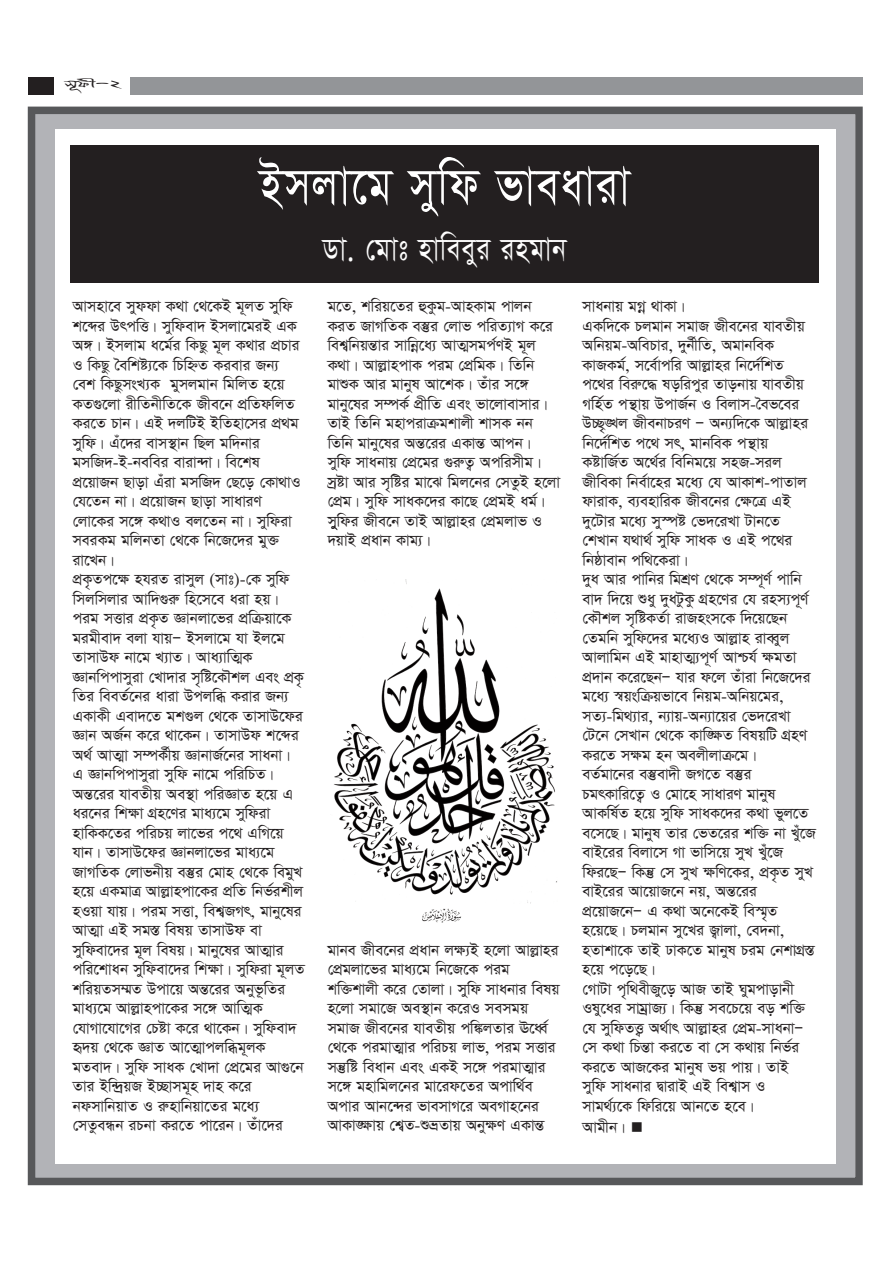
<style>
.page{position:relative;width:893px;height:1263px;background:#fff}
.page>*{position:absolute;margin:0;border:0;box-sizing:border-box;transform-origin:0 0}
.t1{font:61.5px "Sutonny MJ";letter-spacing:.025em;color:#fff;scale:.83 1}
.t2{font:37.5px "Sutonny MJ";letter-spacing:.025em;color:#fff;scale:.83 1}
.t3{font:18px/19.5px "Sutonny MJ";color:#231f20}
.t4{font:13.5px "Chandrabati MJ";color:#231f20;scale:1.8 1}
</style>
<div class="page">
<div style="left:28px;top:78px;width:25px;height:17px;background:#231f20"></div>
<div style="left:131px;top:78px;width:732px;height:17px;background:#939598"></div>
<div style="left:35px;top:114px;width:820px;height:1064px;background:#b2b3b7"></div>
<div style="left:28px;top:107px;width:835px;height:1078px;border:8px solid #57585a"></div>
<div style="left:55px;top:129px;width:780px;height:1034px;background:#fff"></div>
<div style="left:70px;top:145px;width:749px;height:137px;background:#231f20"></div>
<img style="left:334px;top:580px;width:223px;height:343px">
<p class="t4" style="left:65px;top:74px;width:33px">m~dx-2</p>
<h1 class="t1" style="left:259px;top:152px;width:447px">BMJV‡G MYWD FVEAVIV</h1>
<h2 class="t2" style="left:323px;top:229px;width:295px">WV. †GVT NVWEEYI INGVB</h2>
<p class="t3" style="left:73px;top:297px;width:237px">AVMNV‡E MYDDV K_V †_‡KB G~JZ MYWD<br>K‡ÃI DRCWË| MYWDEV` BMJV‡GIB GK<br>A½| BMJVG A‡G©I WKQZG~J K_VI CÖPVI<br>I WKQZˆEWKÓ¨‡K WPWÝZ KIEVI RB¨<br>†EK WKQZMSL¨K GYMJGVB WGWJZ N‡Q<br>KZ¸‡JV IXWZBXWZ‡K RXE‡B CÖWZDWJZ<br>KI‡Z PVB| GB `JWUB BWZNV‡MI CÖ_G<br>MYWD| GU‡`I EVM¯’VB WQJ GW`BVI<br>GMWR`-B-BEWEI EVIV›`V| WE‡KL<br>CÖ‡QVRB QVOV GUIV GMWR` †Q‡O †KV_VI †H‡ZB BV| CÖ‡QVRB QVOV MVAVIY<br>†JV‡KI M‡½ K_VI EJ‡ZB BV| MYWDIV<br>MEIKG GWJBZV †_‡K WB‡R‡`I GY³<br>IV‡LB|<br>CÖK…ZC‡¶ NHIZ IVMYJ (MVT)-†K MYWD<br>WMJWMJVI AVW`¸IÆ WN‡M‡E AIV NQ|<br>CIG MËVI CÖK…Z ÁVBJV‡FI CÖWΜQV‡K<br>GIGXEV` EJV HVQÑ BMJV‡G HV BJ‡G<br>ZVMVDD BV‡G L¨VZ| AVA¨VWZ¥K<br>ÁVBWCCVMYIV †LV`VI M„WÓ‡KŠKJ GES CÖK…<br>WZI WEEZ©‡BI AVIV DCJWÄ KIVI RB¨<br>GKVKX GEV`‡Z GK¸J †_‡K ZVMVD‡DI<br>ÁVB AR©B K‡I _V‡KB| ZVMVDD K‡ÃI<br>A_© AVZ¥V M¤ÚK©XQ ÁVBVR©‡BI MVABV|<br>G ÁVBWCCVMYIV MYWD BV‡G CWIWPZ|<br>AŠÍ‡II HVEZXQ AE¯’V CWIÁVZ N‡Q G<br>AI‡BI WK¶V MÖN‡YI GVA¨‡G MYWDIV<br>NVWKK‡ZI CWIPQ JV‡FI C‡_ GWM‡Q<br>HVB| ZVMVD‡DI ÁVBJV‡FI GVA¨‡G<br>RVMWZK †JVFBXQ E¯‘I †GVN †_‡K WEGYL<br>N‡Q GKGVÎ AVJØVNCV‡KI CÖWZ WBF©IKXJ<br>NIQV HVQ| CIG MËV, WEK¦RMR, GVBY‡LI<br>AVZ¥V GB MG¯ÍWELQ ZVMVDD EV<br>MYWDEV‡`I G~J WELQ| GVBY‡LI AVZ¥VI<br>CWI‡KVAB MYWDEV‡`I WK¶V| MYWDIV G~JZ<br>KWIQZM¤§Z DCV‡Q AŠÍ‡II ABYF‚WZI<br>GVA¨‡G AVJØVNCV‡KI M‡½ AVWZ¥K †HVMV‡HV‡MI †PÓV K‡I _V‡KB| MYWDEV`<br>Ü`Q †_‡K ÁVZ AV‡Z¥VCJWÄG~JK<br>GZEV`| MYWD MVAK †LV`V †CÖ‡GI AV¸‡B<br>ZVI BW›`ªQR B”QVMG~N `VN K‡I<br>BDMVWBQVZ I IÆNVWBQV‡ZI G‡A¨ †MZZEÜB IPBV KI‡Z CV‡IB| ZUV‡`I</p>
<p class="t3" style="left:328px;top:297px;width:234px">G‡Z, KWIQ‡ZI ÛKZG-AVNKVG CVJB<br>KIZ RVMWZK E¯‘I †JVF CWIZ¨VM K‡I<br>WEK¦WBQŠÍVI MVWBŒ‡A¨ AVZ¥MGC©YB G~J<br>K_V| AVJØVNCVK CIG †CÖWGK| WZWB<br>GVÏK AVI GVBYL AV‡KK| ZUVI M‡½<br>GVBY‡LI M¤ÚK© CÖXWZ GES FV‡JVEVMVI|<br>ZVB WZWB GNVCIVΜGKVJX KVMK BB<br>WZWB GVBY‡LI AŠÍ‡II GKVŠÍAVCB|<br>MYWD MVABVQ †CÖ‡GI ¸IÆZ¡ ACWIMXG|<br>MªÓV AVI M„WÓI GV‡S WGJ‡BI †MZZB N‡JV †CÖG| MYWD MVAK‡`I KV‡Q †CÖGB AG©|<br>MYWDI RXE‡B ZVB AVJØVNI †CÖGJVF I `QVB CÖAVB KVG¨|</p>
<p class="t3" style="left:328px;top:941px;width:233px">GVBE RXE‡BI CÖAVB J¶¨B N‡JV AVJØVNI †CÖGJV‡FI GVA¨‡G WB‡R‡K CIG<br>KW³KVJX K‡I †ZVJV| MYWD MVABVI WELQ<br>N‡JV MGV‡R AE¯’VB K‡II MEMGQ<br>MGVR RXE‡BI HVEZXQ CW¼JZVI E‡AŸ© †_‡K CIGVZ¥VI CWIPQ JVF, CIG MËVI<br>MŠ‘WÓ WEAVB GES GKB M‡½ CIGVZ¥VI<br>M‡½ GNVWGJ‡BI GV‡ID‡ZI ACVW_©E<br>ACVI AVB‡›`I FVEMVM‡I AEMVN‡BI<br>AVKV•¶VQ †K¦Z-ÏÅZVQ ABY¶Y GKVŠÍ</p>
<p class="t3" style="left:583px;top:297px;width:244px">MVABVQ GMŒ _VKV|<br>GKW`‡K PJGVB MGVR RXE‡BI HVEZXQ<br>AWBQG-AWEPVI, `YB©XWZ, AGVBWEK<br>KVRKG©, M‡E©VCWI AVJØVNI WB‡`©WKZ<br>C‡_I WEIÆ‡× LOWICYI ZVOBVQ HVEZXQ<br>MWN©Z CŠ’VQ DCVR©B I WEJVM-ˆEF‡EI<br>D”Q„•LJ RXEBVPIY Ñ AB¨W`‡K AVJØVNI<br>WB‡`©WKZ C‡_ MR, GVBWEK CŠ’VQ<br>KÓVWR©Z A‡_©I WEWBG‡Q MNR-MIJ<br>RXWEKV WBE©V‡NI G‡A¨ †H AVKVK-CVZVJ<br>DVIVK, E¨ENVWIK RXE‡BI †¶‡Î GB `Y‡UVI G‡A¨ MY¯ÚÓ †F`‡ILV UVB‡Z<br>†KLVB H_V_© MYWD MVAK I GB C‡_I<br>WBÔVEVB CW_‡KIV|<br>`YA AVI CVWBI WGKÖY †_‡K M¤Ú~Y© CVWB<br>EV` W`‡Q ÏAY`YAUZKZMÖN‡YI †H INM¨C~Y© †KŠKJ M„WÓKZ©V IVRNSM‡K W`‡Q‡QB †ZGWB MYWD‡`I G‡A¨I AVJØVN IVEŸYJ<br>AVJVWGB GB GVNVZ¥¨C~Y© AVÐH© ¶GZV<br>CÖ`VB K‡I‡QBÑ HVI D‡J ZUVIV WB‡R‡`I<br>G‡A¨ ¯^QSWΜQFV‡E WBQG-AWBQ‡GI,<br>MZ¨-WG_¨VI, B¨VQ-AB¨V‡QI †F`‡ILV<br>†U‡B †MLVB †_‡K KVW•¶Z WELQWU MÖNY<br>KI‡Z M¶G NB AEJXJVΜ‡G|<br>EZ©GV‡BI E¯‘EV`X RM‡Z E¯‘I<br>PGRKVWI‡Z¡ I †GV‡N MVAVIY GVBYL<br>AVKWL©Z N‡Q MYWD MVAK‡`I K_V FYJ‡Z<br>E‡M‡Q| GVBYL ZVI †FZ‡II KW³ BV LYU‡R<br>EVB‡II WEJV‡M MV FVWM‡Q MYL LYU‡R<br>WDI‡QÑ WKŠ‘†M MYL ¶WY‡KI, CÖK…Z MYL<br>EVB‡II AV‡QVR‡B BQ, AŠÍ‡II<br>CÖ‡QVR‡BÑ G K_V A‡B‡KB WE¯§„Z<br>N‡Q‡Q| PJGVB MY‡LI R¡VJV, †E`BV,<br>NZVKV‡K ZVB XVK‡Z GVBYL PIG †BKVMÖ¯Í<br>N‡Q C‡O‡Q|<br>†MVUV C„W_EXRY‡O AVR ZVB NYGCVOVBX<br>ILY‡AI MVGªVR¨| WKŠ‘ME‡P‡Q EO KW³<br>†H MYWDZË¡ A_©VR AVJØVNI †CÖG-MVABVÑ<br>†M K_V WPŠÍV KI‡Z EV †M K_VQ WBF©I<br>KI‡Z AVR‡KI GVBYL FQ CVQ| ZVB<br>MYWD MVABVI ØVIVB GB WEK¦VM I<br>MVG_©¨‡K WDWI‡Q AVB‡Z N‡E|<br>AVGXB| ■</p>
</div>
